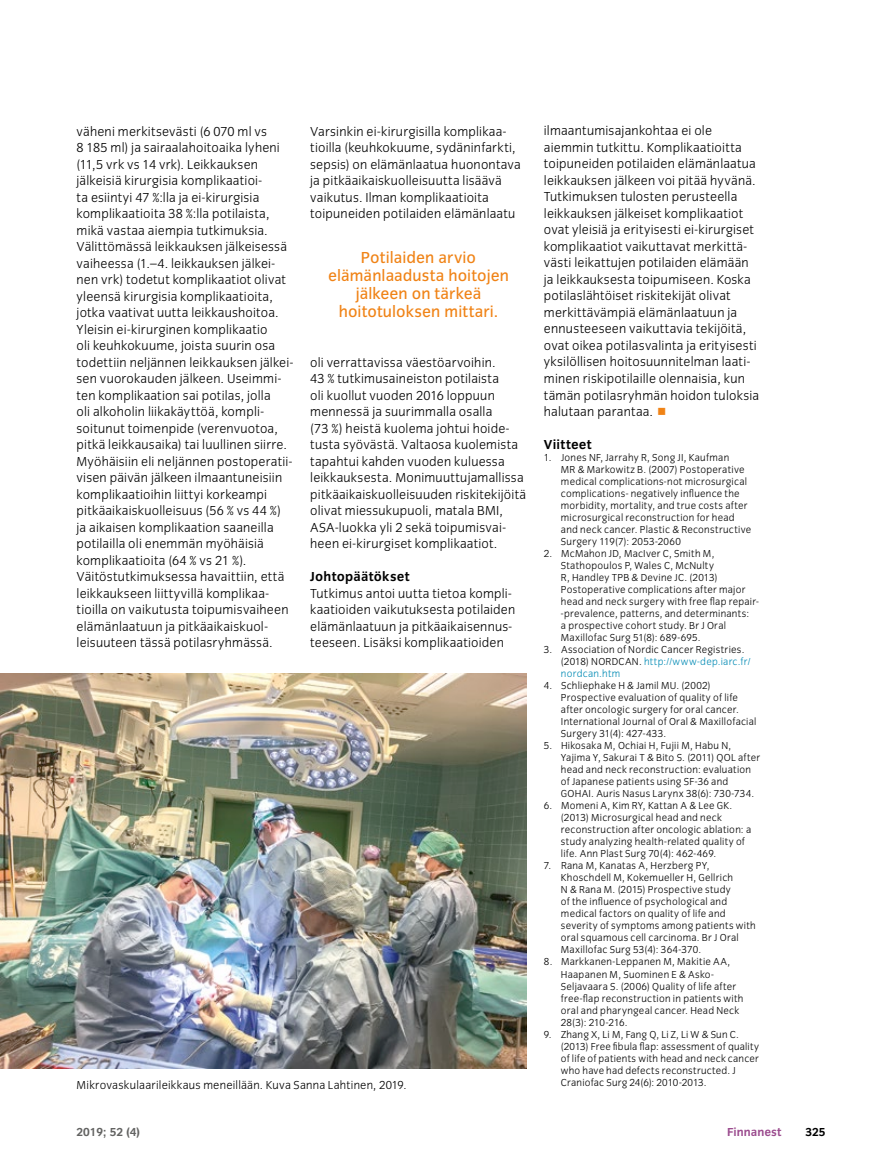
<style>
.page{position:relative;width:885px;height:1174px;background:#fff}
.page>*{position:absolute;margin:0;border:0;box-sizing:border-box;transform-origin:0 0}
.t1{font:16.5px/18px "Congress Sans";letter-spacing:.005em;color:#f08316;text-align:center}
.t2{font:300 13.5px/16.5px "Congress Sans";letter-spacing:.015em;color:#000}
.t3{font:700 13.5px "Congress Sans";letter-spacing:.015em;color:#000}
.t4{font:300 12px "Congress Sans";letter-spacing:.02em;color:#000}
.t5{font:700 12px "Congress Sans";color:#636362}
.t6{font:700 12px "Congress Sans";color:#9b4b8e}
.t7{font:700 12px "Congress Sans";color:#000}
.t8{font:300 10.5px/12px "Congress Sans";letter-spacing:.025em;color:#000}
.s1{color:#f08316}
.s2{color:#008ab4}
</style>
<div class="page">
<img style="left:0;top:673px;width:527px;height:395px">
<p class="t2" style="left:77px;top:123px;width:218px">väheni merkitsevästi (6 070 ml vs<br>8 185 ml) ja sairaalahoitoaika lyheni (11,5 vrk vs 14 vrk). Leikkauksen jälkeisiä kirurgisia komplikaatioi-<br>ta esiintyi 47 %:lla ja ei-kirurgisia komplikaatioita 38 %:lla potilaista, mikä vastaa aiempia tutkimuksia.<br>Välittömässä leikkauksen jälkeisessä vaiheessa (1.–4. leikkauksen jälkei&shy;nen vrk) todetut komplikaatiot olivat yleensä kirurgisia komplikaatioita, jotka vaativat uutta leikkaushoitoa.<br>Yleisin ei-kirurginen komplikaatio<br>oli keuhkokuume, joista suurin osa todettiin neljännen leikkauksen jälkei&shy;sen vuorokauden jälkeen. Useimmi&shy;ten komplikaation sai potilas, jolla<br>oli alkoholin liikakäyttöä, kompli&shy;soitunut toimenpide (verenvuotoa, pitkä leikkausaika) tai luullinen siirre.<br>Myöhäisiin eli neljännen postoperatii&shy;visen päivän jälkeen ilmaantuneisiin komplikaatioihin liittyi korkeampi pitkäaikaiskuolleisuus (56 % vs 44 %) ja aikaisen komplikaation saaneilla potilailla oli enemmän myöhäisiä komplikaatioita (64 % vs 21 %).<br>Väitöstutkimuksessa havaittiin, että leikkaukseen liittyvillä komplikaa&shy;tioilla on vaikutusta toipumisvaiheen elämänlaatuun ja pitkäaikaiskuol&shy;leisuuteen tässä potilasryhmässä.</p>
<p class="t2" style="left:310px;top:123px;width:212px">Varsinkin ei-kirurgisilla komplikaa&shy;tioilla (keuhkokuume, sydäninfarkti, sepsis) on elämänlaatua huonontava ja pitkäaikaiskuolleisuutta lisäävä vaikutus. Ilman komplikaatioita toipuneiden potilaiden elämänlaatu</p>
<p class="t1" style="left:328px;top:248px;width:182px">Potilaiden arvio elämänlaadusta hoitojen jälkeen on tärkeä hoitotuloksen mittari.</p>
<p class="t2" style="left:310px;top:354px;width:217px">oli verrattavissa väestöarvoihin.<br>43 % tutkimusaineiston potilaista<br>oli kuollut vuoden 2016 loppuun mennessä ja suurimmalla osalla<br>(73 %) heistä kuolema johtui hoide&shy;tusta syövästä. Valtaosa kuolemista tapahtui kahden vuoden kuluessa leikkauksesta. Monimuuttujamallissa pitkäaikaiskuolleisuuden riskitekijöitä olivat miessukupuoli, matala BMI, ASA-luokka yli 2 sekä toipumisvai&shy;heen ei-kirurgiset komplikaatiot.</p>
<p class="t3" style="left:310px;top:569px;width:101px">Johtopäätökset</p>
<p class="t2" style="left:310px;top:585px;width:206px">Tutkimus antoi uutta tietoa kompli&shy;kaatioiden vaikutuksesta potilaiden elämänlaatuun ja pitkäaikaisennus&shy;teeseen. Lisäksi komplikaatioiden</p>
<p class="t2" style="left:544px;top:123px;width:217px">ilmaantumisajankohtaa ei ole aiemmin tutkittu. Komplikaatioitta toipuneiden potilaiden elämänlaatua leikkauksen jälkeen voi pitää hyvänä.<br>Tutkimuksen tulosten perusteella leikkauksen jälkeiset komplikaatiot ovat yleisiä ja erityisesti ei-kirurgiset komplikaatiot vaikuttavat merkittä&shy;västi leikattujen potilaiden elämään ja leikkauksesta toipumiseen. Koska potilaslähtöiset riskitekijät olivat merkittävämpiä elämänlaatuun ja ennusteeseen vaikuttavia tekijöitä, ovat oikea potilasvalinta ja erityisesti yksilöllisen hoitosuunnitelman laati&shy;minen riskipotilaille olennaisia, kun tämän potilasryhmän hoidon tuloksia halutaan parantaa. <span class="s1">○</span></p>
<p class="t3" style="left:544px;top:437px;width:49px">Viitteet</p>
<p class="t8" style="left:561px;top:452px;width:192px;text-indent:-17px">1. Jones NF, Jarrahy R, Song JI, Kaufman<br>MR &amp; Markowitz B. (2007) Postoperative medical complications-not microsurgical complications- negatively influence the morbidity, mortality, and true costs after microsurgical reconstruction for head and neck cancer. Plastic &amp; Reconstructive Surgery 119(7): 2053-2060</p>
<p class="t8" style="left:561px;top:548px;width:199px;text-indent:-17px">2. McMahon JD, MacIver C, Smith M, Stathopoulos P, Wales C, McNulty<br>R, Handley TPB &amp; Devine JC. (2013)<br>Postoperative complications after major head and neck surgery with free flap repair--prevalence, patterns, and determinants:<br>a prospective cohort study. Br J Oral Maxillofac Surg 51(8): 689-695.</p>
<p class="t8" style="left:561px;top:644px;width:191px;text-indent:-17px">3. Association of Nordic Cancer Registries. (2018) NORDCAN. <span class="s2">http://www-dep.iarc.fr/ nordcan.htm</span></p>
<p class="t8" style="left:561px;top:680px;width:197px;text-indent:-17px">4. Schliephake H &amp; Jamil MU. (2002)<br>Prospective evaluation of quality of life after oncologic surgery for oral cancer.<br>International Journal of Oral &amp; Maxillofacial Surgery 31(4): 427-433.</p>
<p class="t8" style="left:561px;top:740px;width:201px;text-indent:-17px">5. Hikosaka M, Ochiai H, Fujii M, Habu N, Yajima Y, Sakurai T &amp; Bito S. (2011) QOL after head and neck reconstruction: evaluation of Japanese patients using SF-36 and GOHAI. Auris Nasus Larynx 38(6): 730-734.</p>
<p class="t8" style="left:561px;top:800px;width:192px;text-indent:-17px">6. Momeni A, Kim RY, Kattan A &amp; Lee GK. (2013) Microsurgical head and neck reconstruction after oncologic ablation: a study analyzing health-related quality of life. Ann Plast Surg 70(4): 462-469.</p>
<p class="t8" style="left:561px;top:860px;width:196px;text-indent:-17px">7. Rana M, Kanatas A, Herzberg PY, Khoschdell M, Kokemueller H, Gellrich<br>N &amp; Rana M. (2015) Prospective study<br>of the influence of psychological and medical factors on quality of life and severity of symptoms among patients with oral squamous cell carcinoma. Br J Oral Maxillofac Surg 53(4): 364-370.</p>
<p class="t8" style="left:561px;top:956px;width:184px;text-indent:-17px">8. Markkanen-Leppanen M, Makitie AA, Haapanen M, Suominen E &amp; Asko-Seljavaara S. (2006) Quality of life after free-flap reconstruction in patients with oral and pharyngeal cancer. Head Neck 28(3): 210-216.</p>
<p class="t8" style="left:561px;top:1028px;width:200px;text-indent:-17px">9. Zhang X, Li M, Fang Q, Li Z, Li W &amp; Sun C. (2013) Free fibula flap: assessment of quality of life of patients with head and neck cancer who have had defects reconstructed. J</p>
<p class="t4" style="left:77px;top:1078px;width:331px">Mikrovaskulaarileikkaus meneillään. Kuva Sanna Lahtinen, 2019.</p>
<p class="t8" style="left:561px;top:1076px;width:147px">Craniofac Surg 24(6): 2010-2013.</p>
<p class="t5" style="left:77px;top:1125px;width:65px">2019; 52 (4)</p>
<p class="t6" style="left:727px;top:1125px;width:56px">Finnanest</p>
<p class="t7" style="left:805px;top:1125px;width:22px">325</p>
</div>
